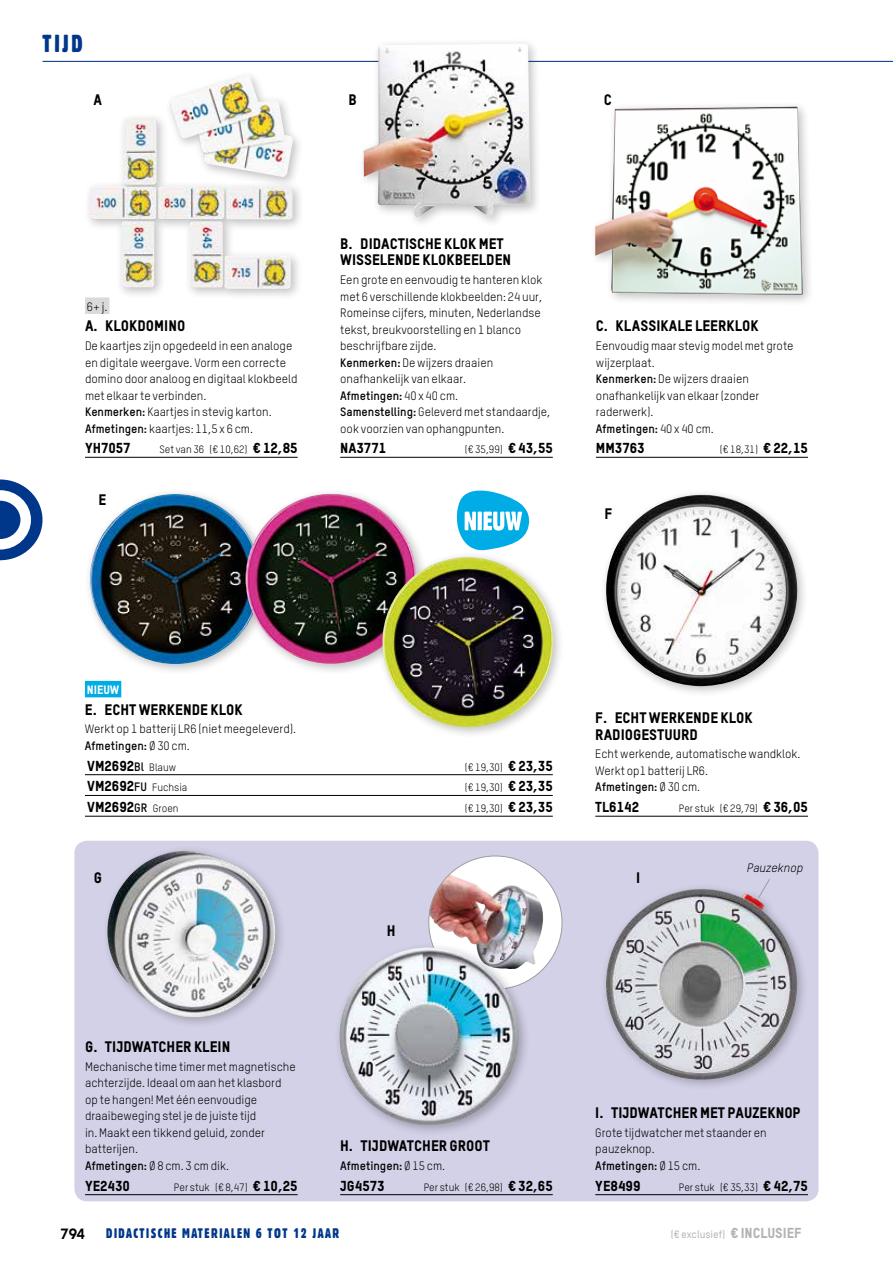
<style>
.page{position:relative;width:893px;height:1263px;background:#fff}
.page>*{position:absolute;margin:0;border:0;box-sizing:border-box;transform-origin:0 0}
.t1{font:24px "Gothic 821 Condensed BT";color:#00378b}
.t2{font:15px/16.5px "TSTAR Headline";color:#000}
.t3{font:15px "Chalet Tokyo";color:#000}
.t4{font:14.25px "TSTAR Headline";color:#000}
.t5{font:13.5px "Gothic 821 Condensed BT";letter-spacing:.1em;color:#00378b}
.t6{font:12px/16.5px "TSTAR";color:#000}
.t7{font:700 12px "TSTAR";color:#000}
.t8{font:italic 12px "TSTAR";color:#000}
.t9{font:12px "TSTAR Headline";color:#fff}
.t10{font:10.5px "TSTAR";color:#000}
.t11{font:500 10.5px "TSTAR";color:#b1b3b4}
.s1{font-weight:700}
.s2{font-family:"TSTAR Headline";font-size:14.25px}
.s3{font-family:"TSTAR";font-weight:700;font-size:12px}
.s4{font-family:"TSTAR";font-size:10.5px}
.s5{font-weight:700;font-size:12px}
.s6{font-weight:400}
.s7{font-family:"TSTAR Headline";font-weight:400;font-size:14.25px}
</style>
<div class="page">
<svg style="left:0;top:479px;width:43px;height:81px"></svg>
<hr style="left:43px;top:61px;width:850px;height:1px;background:#00378b">
<div style="left:74px;top:841px;width:745px;height:360px;background:#d3d1e7;border-radius:13px"></div>
<div style="left:85px;top:297px;width:24px;height:17px;background:#d9dadb"></div>
<hr style="left:85px;top:457px;width:213px;height:1px;background:#000">
<div style="left:84px;top:113px;width:221px;height:188px;background:#000;opacity:.25"></div>
<img style="left:90px;top:119px;width:203px;height:170px">
<div style="left:164px;top:70px;width:140px;height:119px;background:#000;opacity:.25"></div>
<img style="left:170px;top:75px;width:124px;height:102px">
<div style="left:358px;top:38px;width:184px;height:191px;background:#000;opacity:.25"></div>
<img style="left:364px;top:44px;width:166px;height:175px">
<div style="left:589px;top:101px;width:225px;height:206px;background:#000;opacity:.25"></div>
<img style="left:595px;top:107px;width:209px;height:188px">
<div style="left:101px;top:845px;width:186px;height:184px;background:#000;opacity:.25"></div>
<img style="left:141px;top:851px;width:43px;height:15px">
<div style="left:600px;top:489px;width:209px;height:209px;background:#000;opacity:.25"></div>
<img style="left:606px;top:495px;width:193px;height:191px">
<img style="left:429px;top:856px;width:133px;height:133px;border-radius:50%">
<img style="left:430px;top:914px;width:23px;height:18px">
<div style="left:600px;top:883px;width:209px;height:208px;background:#000;opacity:.25"></div>
<img style="left:624px;top:889px;width:76px;height:39px">
<hr style="left:595px;top:1194px;width:213px;height:1px;background:#000">
<hr style="left:340px;top:1194px;width:213px;height:1px;background:#000">
<div style="left:334px;top:941px;width:197px;height:196px;background:#000;opacity:.25"></div>
<img style="left:362px;top:947px;width:67px;height:30px">
<hr style="left:595px;top:816px;width:213px;height:1px;background:#000">
<hr style="left:85px;top:1194px;width:213px;height:1px;background:#000">
<svg style="left:457px;top:491px;width:72px;height:59px"></svg>
<hr style="left:596px;top:457px;width:212px;height:1px;background:#000">
<hr style="left:340px;top:457px;width:213px;height:1px;background:#000">
<svg style="left:757px;top:879px;width:14px;height:20px"></svg>
<div style="left:85px;top:681px;width:36px;height:16px;background:#00ace5"></div>
<hr style="left:85px;top:774px;width:468px;height:1px;background:#000">
<hr style="left:85px;top:795px;width:468px;height:1px;background:#000">
<hr style="left:85px;top:816px;width:468px;height:1px;background:#000">
<div style="left:84px;top:488px;width:189px;height:188px;background:#000;opacity:.25"></div>
<img style="left:90px;top:494px;width:171px;height:170px;border-radius:85px">
<div style="left:240px;top:488px;width:188px;height:188px;background:#000;opacity:.25"></div>
<img style="left:246px;top:494px;width:170px;height:170px;border-radius:85px">
<div style="left:377px;top:551px;width:188px;height:188px;background:#000;opacity:.25"></div>
<img style="left:382px;top:557px;width:171px;height:170px;border-radius:85px">
<h1 class="t1" style="left:43px;top:29px;width:42px">TIJD</h1>
<p class="t2" style="left:93px;top:91px;width:10px">A</p>
<p class="t2" style="left:348px;top:91px;width:10px">B</p>
<p class="t2" style="left:604px;top:91px;width:10px">C</p>
<p class="t6" style="left:87px;top:298px;width:22px">6+ j.</p>
<p class="t2" style="left:85px;top:317px;width:102px">A. KLOKDOMINO</p>
<p class="t6" style="left:85px;top:337px;width:214px">De kaartjes zijn opgedeeld in een analoge en digitale weergave. Vorm een correcte domino door analoog en digitaal klokbeeld met elkaar te verbinden.<br><span class="s1">Kenmerken:</span> Kaartjes in stevig karton.<br><span class="s1">Afmetingen:</span> kaartjes: 11,5 x 6 cm.</p>
<p class="t4" style="left:85px;top:439px;width:47px">YH7057</p>
<p class="t10" style="left:159px;top:443px;width:140px">Set van 36 (€ 10,62) <span class="s2">€ 12,85</span></p>
<p class="t2" style="left:98px;top:490px;width:9px">E</p>
<p class="t2" style="left:340px;top:235px;width:173px">B. DIDACTISCHE KLOK MET<br>WISSELENDE KLOKBEELDEN</p>
<p class="t6" style="left:340px;top:271px;width:212px">Een grote en eenvoudig te hanteren klok met 6 verschillende klokbeelden: 24 uur, Romeinse cijfers, minuten, Nederlandse tekst, breukvoorstelling en 1 blanco beschrijfbare zijde.<br><span class="s1">Kenmerken:</span> De wijzers draaien onafhankelijk van elkaar.<br><span class="s1">Afmetingen:</span> 40 x 40 cm.<br><span class="s1">Samenstelling:</span> Geleverd met standaardje, ook voorzien van ophangpunten.</p>
<p class="t4" style="left:340px;top:439px;width:48px">NA3771</p>
<p class="t10" style="left:465px;top:443px;width:89px">(€ 35,99) <span class="s2">€ 43,55</span></p>
<p class="t2" style="left:596px;top:317px;width:164px">C. KLASSIKALE LEERKLOK</p>
<p class="t6" style="left:596px;top:337px;width:199px">Eenvoudig maar stevig model met grote wijzerplaat.<br><span class="s1">Kenmerken:</span> De wijzers draaien onafhankelijk van elkaar (zonder raderwerk).<br><span class="s1">Afmetingen:</span> 40 x 40 cm.</p>
<p class="t4" style="left:596px;top:439px;width:50px">MM3763</p>
<p class="t10" style="left:720px;top:443px;width:89px">(€ 18,31) <span class="s2">€ 22,15</span></p>
<p class="t2" style="left:604px;top:505px;width:9px">F</p>
<p class="t9" style="left:87px;top:682px;width:34px">NIEUW</p>
<p class="t2" style="left:85px;top:701px;width:159px">E. ECHT WERKENDE KLOK</p>
<p class="t6" style="left:85px;top:721px;width:213px">Werkt op 1 batterij LR6 (niet meegeleverd).<br><span class="s1">Afmetingen:</span> Ø 30 cm.</p>
<p class="t4" style="left:87px;top:757px;width:91px">VM2692<span class="s3">Bl</span> <span class="s4">Blauw</span></p>
<p class="t10" style="left:465px;top:761px;width:89px">(€ 19,30) <span class="s2">€ 23,35</span></p>
<p class="t10" style="left:87px;top:781px;width:102px"><span class="s2">VM2692</span><span class="s5">FU</span> Fuchsia</p>
<p class="t10" style="left:465px;top:781px;width:89px">(€ 19,30) <span class="s2">€ 23,35</span></p>
<p class="t4" style="left:87px;top:798px;width:93px">VM2692<span class="s3">GR</span> <span class="s4">Groen</span></p>
<p class="t10" style="left:465px;top:802px;width:89px">(€ 19,30) <span class="s2">€ 23,35</span></p>
<p class="t2" style="left:94px;top:869px;width:10px">G</p>
<p class="t2" style="left:85px;top:1038px;width:147px">G. TIJDWATCHER KLEIN</p>
<p class="t6" style="left:85px;top:1058px;width:212px">Mechanische time timer met magnetische achterzijde. Ideaal om aan het klasbord op te hangen! Met één eenvoudige draaibeweging stel je de juiste tijd<br>in. Maakt een tikkend geluid, zonder batterijen.<br><span class="s1">Afmetingen:</span> Ø 8 cm. 3 cm dik.</p>
<p class="t4" style="left:85px;top:1177px;width:47px">YE2430</p>
<p class="t10" style="left:174px;top:1180px;width:125px">Per stuk (€ 8,47) <span class="s2">€ 10,25</span></p>
<p class="t2" style="left:387px;top:921px;width:10px">H</p>
<p class="t2" style="left:340px;top:1137px;width:151px">H. TIJDWATCHER GROOT</p>
<p class="t7" style="left:340px;top:1158px;width:106px">Afmetingen: <span class="s6">Ø 15 cm.</span></p>
<p class="t4" style="left:340px;top:1177px;width:46px">JG4573</p>
<p class="t10" style="left:424px;top:1180px;width:131px">Per stuk (€ 26,98) <span class="s2">€ 32,65</span></p>
<p class="t2" style="left:595px;top:709px;width:159px">F. ECHT WERKENDE KLOK<br>RADIOGESTUURD</p>
<p class="t6" style="left:595px;top:746px;width:207px">Echt werkende, automatische wandklok.<br>Werkt op1 batterij LR6.<br><span class="s1">Afmetingen:</span> Ø 30 cm.</p>
<p class="t4" style="left:595px;top:798px;width:45px">TL6142</p>
<p class="t10" style="left:679px;top:802px;width:131px">Per stuk (€ 29,79) <span class="s2">€ 36,05</span></p>
<p class="t2" style="left:636px;top:869px;width:6px">I</p>
<p class="t8" style="left:747px;top:860px;width:58px">Pauzeknop</p>
<p class="t2" style="left:595px;top:1104px;width:207px">I. TIJDWATCHER MET PAUZEKNOP</p>
<p class="t6" style="left:595px;top:1124px;width:173px">Grote tijdwatcher met staander en pauzeknop.<br><span class="s1">Afmetingen:</span> Ø 15 cm.</p>
<p class="t4" style="left:595px;top:1177px;width:47px">YE8499</p>
<p class="t10" style="left:679px;top:1180px;width:131px">Per stuk (€ 35,33) <span class="s2">€ 42,75</span></p>
<p class="t3" style="left:61px;top:1224px;width:26px">794</p>
<p class="t5" style="left:106px;top:1225px;width:235px">DIDACTISCHE MATERIALEN 6 TOT 12 JAAR</p>
<p class="t11" style="left:671px;top:1228px;width:132px">(€ exclusief) <span class="s7">€ INCLUSIEF</span></p>
</div>
